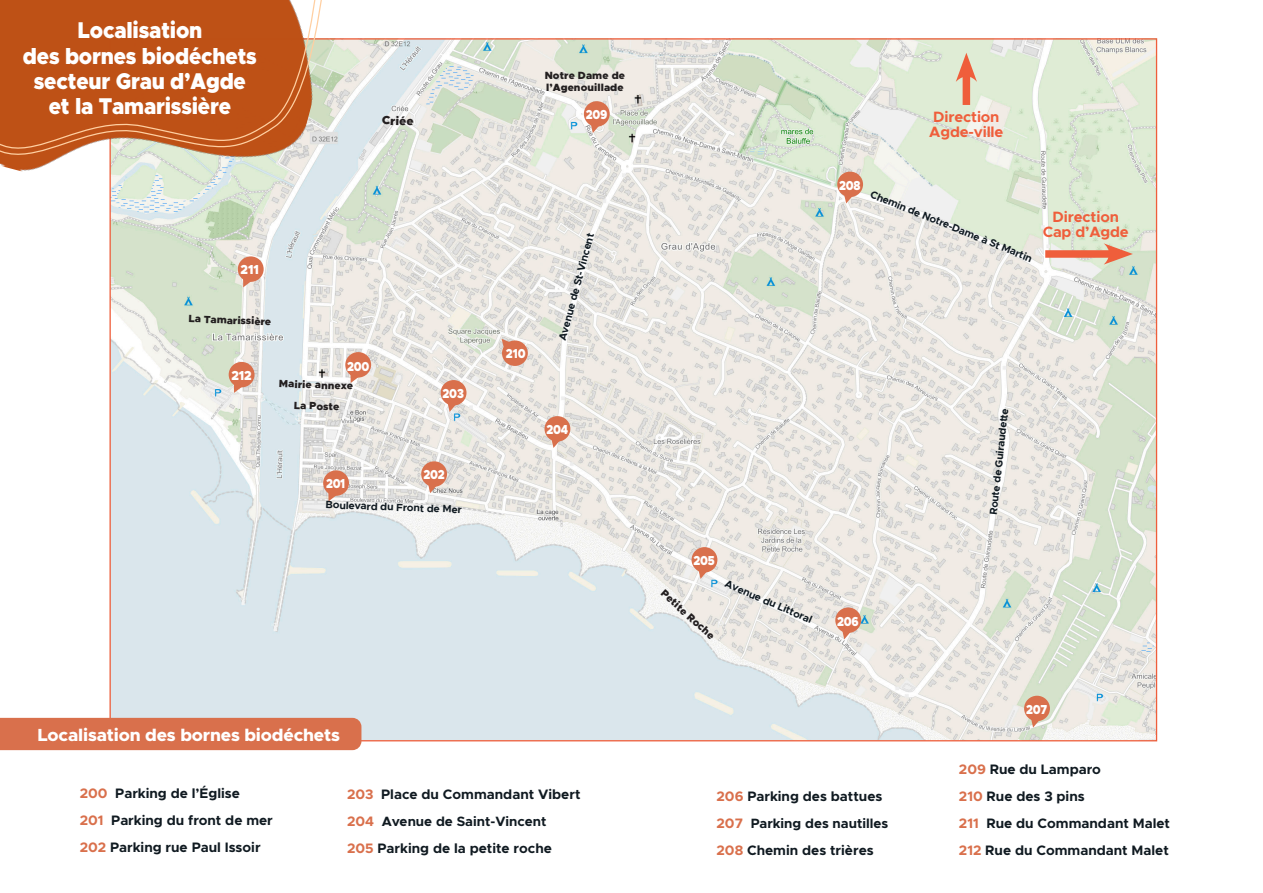
<style>
.page{position:relative;width:1263px;height:893px;background:#fff}
.page>*{position:absolute;margin:0;border:0;box-sizing:border-box;transform-origin:0 0}
.t1{font:900 22.95px "Metropolis";letter-spacing:-.01em;color:#fff;scale:.92 1}
.t2{font:800 17.55px "Metropolis";letter-spacing:-.01em;color:#fff}
.t3{font:700 15px/15px "Metropolis";letter-spacing:-.01em;color:#ef5e3b}
.t4{font:700 13.8px "Metropolis";color:#101a21}
.t5{font:700 13.5px "Metropolis";color:#101a21}
.t6{font:900 13.05px "Metropolis";letter-spacing:-.02em;color:#fff;scale:.84 1}
.t7{font:900 13.05px "Metropolis";letter-spacing:-.02em;color:#fff;scale:.92 1}
.t8{font:900 12px "Metropolis";color:#231f20}
.t9{font:700 10.5px "Metropolis";color:#101a21}
.t10{font:900 10.5px/12px "Metropolis";letter-spacing:.01em;color:#231f20}
.s1{color:#d9704c}
.s2{font-size:13.8px;color:#d9704c}
</style>
<div class="page">
<img style="left:111px;top:40px;width:1044px;height:699px">
<div style="left:229px;top:362px;width:25px;height:25px;background:#d9704c;border-radius:50%"></div>
<svg style="left:234px;top:385px;width:8px;height:8px"></svg>
<div style="left:345px;top:352px;width:26px;height:26px;background:#d9704c;border-radius:50%"></div>
<svg style="left:351px;top:376px;width:8px;height:7px"></svg>
<div style="left:421px;top:461px;width:26px;height:26px;background:#d9704c;border-radius:50%"></div>
<svg style="left:428px;top:485px;width:9px;height:8px"></svg>
<div style="left:441px;top:380px;width:25px;height:25px;background:#d9704c;border-radius:50%"></div>
<svg style="left:447px;top:403px;width:9px;height:9px"></svg>
<div style="left:691px;top:547px;width:26px;height:26px;background:#d9704c;border-radius:50%"></div>
<svg style="left:698px;top:571px;width:9px;height:8px"></svg>
<div style="left:835px;top:607px;width:26px;height:26px;background:#d9704c;border-radius:50%"></div>
<svg style="left:842px;top:631px;width:9px;height:8px"></svg>
<div style="left:1024px;top:696px;width:26px;height:25px;background:#d9704c;border-radius:50%"></div>
<svg style="left:1031px;top:720px;width:8px;height:8px"></svg>
<div style="left:544px;top:416px;width:26px;height:26px;background:#d9704c;border-radius:50%"></div>
<svg style="left:551px;top:440px;width:9px;height:8px"></svg>
<div style="left:584px;top:101px;width:26px;height:26px;background:#d9704c;border-radius:50%"></div>
<svg style="left:591px;top:126px;width:8px;height:7px"></svg>
<div style="left:837px;top:172px;width:26px;height:25px;background:#d9704c;border-radius:50%"></div>
<svg style="left:844px;top:195px;width:9px;height:8px"></svg>
<div style="left:502px;top:340px;width:26px;height:26px;background:#d9704c;border-radius:50%"></div>
<svg style="left:502px;top:339px;width:9px;height:9px"></svg>
<div style="left:323px;top:470px;width:26px;height:26px;background:#d9704c;border-radius:50%"></div>
<svg style="left:328px;top:493px;width:8px;height:8px"></svg>
<div style="left:238px;top:256px;width:26px;height:26px;background:#d9704c;border-radius:50%"></div>
<svg style="left:243px;top:280px;width:8px;height:7px"></svg>
<div style="left:0;top:718px;width:361px;height:32px;background:#d9704c"></div>
<img style="left:13px;top:38px;width:326px;height:200px">
<svg style="left:0;top:0;width:330px;height:169px;background:#c56d3a"></svg>
<div style="left:1045px;top:250px;width:71px;height:8px;background:#ef5e3b"></div>
<svg style="left:1104px;top:243px;width:29px;height:22px"></svg>
<div style="left:963px;top:70px;width:7px;height:35px;background:#ef5e3b"></div>
<svg style="left:956px;top:53px;width:21px;height:29px"></svg>
<p class="t1" style="left:78px;top:16px;width:137px">Localisation</p>
<p class="t1" style="left:23px;top:41px;width:256px">des bornes biodéchets</p>
<p class="t1" style="left:34px;top:66px;width:232px">secteur Grau d’Agde</p>
<p class="t1" style="left:49px;top:91px;width:200px">et la Tamarissière</p>
<p class="t8" style="left:382px;top:113px;width:33px;rotate:2deg">Criée</p>
<p class="t10" style="left:545px;top:70px;width:82px">Notre Dame de l’Agenouillade</p>
<p class="t6" style="left:586px;top:106px;width:27px">209</p>
<p class="t7" style="left:241px;top:261px;width:22px">211</p>
<p class="t10" style="left:189px;top:313px;width:84px;rotate:2deg">La Tamarissière</p>
<p class="t7" style="left:231px;top:367px;width:24px">212</p>
<p class="t6" style="left:347px;top:358px;width:28px">200</p>
<p class="t10" style="left:279px;top:377px;width:76px;rotate:2deg">Mairie annexe</p>
<p class="t10" style="left:294px;top:399px;width:47px;rotate:2deg">La Poste</p>
<p class="t6" style="left:443px;top:385px;width:27px">203</p>
<p class="t6" style="left:326px;top:475px;width:24px">201</p>
<p class="t6" style="left:423px;top:466px;width:27px">202</p>
<p class="t9" style="left:326px;top:498px;width:138px;rotate:2deg">Boulevard du Front de Mer</p>
<p class="t6" style="left:506px;top:345px;width:25px">210</p>
<p class="t9" style="left:556px;top:339px;width:112px;rotate:-75deg">Avenue de St-Vincent</p>
<p class="t6" style="left:546px;top:421px;width:27px">204</p>
<p class="t2" style="left:37px;top:723px;width:304px">Localisation des bornes biodéchets</p>
<p class="t4" style="left:80px;top:785px;width:162px"><span class="s1">200</span> Parking de l’Église</p>
<p class="t4" style="left:80px;top:812px;width:195px"><span class="s1">201</span> Parking du front de mer</p>
<p class="t4" style="left:80px;top:839px;width:182px"><span class="s1">202</span> Parking rue Paul Issoir</p>
<p class="t4" style="left:347px;top:786px;width:235px"><span class="s1">203</span> Place du Commandant Vibert</p>
<p class="t5" style="left:347px;top:813px;width:201px"><span class="s2">204</span> Avenue de Saint-Vincent</p>
<p class="t4" style="left:347px;top:840px;width:206px"><span class="s1">205</span> Parking de la petite roche</p>
<p class="t3" style="left:929px;top:110px;width:76px">Direction<br>Agde-ville</p>
<p class="t6" style="left:839px;top:177px;width:27px">208</p>
<p class="t9" style="left:873px;top:187px;width:175px;rotate:22deg">Chemin de Notre-Dame à St Martin</p>
<p class="t3" style="left:1053px;top:209px;width:68px">Direction</p>
<p class="t3" style="left:1043px;top:224px;width:87px">Cap d’Agde</p>
<p class="t6" style="left:693px;top:552px;width:27px">205</p>
<p class="t10" style="left:667px;top:587px;width:69px;rotate:42deg">Petite Roche</p>
<p class="t9" style="left:728px;top:577px;width:95px;rotate:23deg">Avenue du Littoral</p>
<p class="t6" style="left:837px;top:613px;width:27px">206</p>
<p class="t9" style="left:987px;top:514px;width:109px;rotate:-84deg">Route de Guiraudette</p>
<p class="t6" style="left:1026px;top:701px;width:27px">207</p>
<p class="t4" style="left:716px;top:788px;width:167px"><span class="s1">206</span> Parking des battues</p>
<p class="t5" style="left:716px;top:815px;width:173px"><span class="s2">207</span> Parking des nautilles</p>
<p class="t4" style="left:716px;top:842px;width:159px"><span class="s1">208</span> Chemin des trières</p>
<p class="t4" style="left:959px;top:760px;width:143px"><span class="s1">209</span> Rue du Lamparo</p>
<p class="t4" style="left:959px;top:787px;width:127px"><span class="s1">210</span> Rue des 3 pins</p>
<p class="t4" style="left:959px;top:814px;width:213px"><span class="s1">211</span> Rue du Commandant Malet</p>
<p class="t4" style="left:959px;top:841px;width:211px"><span class="s1">212</span> Rue du Commandant Malet</p>
</div>
